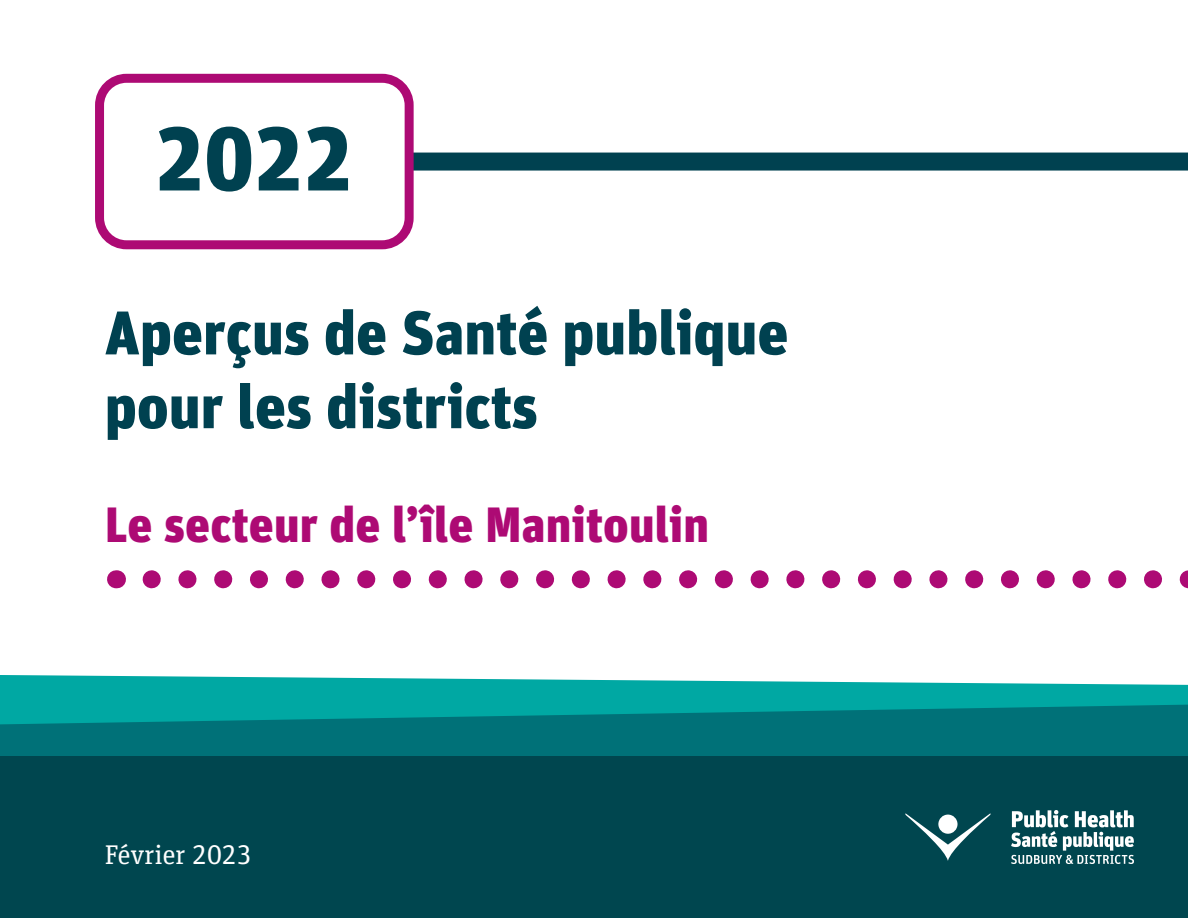
<style>
.page{position:relative;width:1188px;height:918px;background:#fff}
.page>*{position:absolute;margin:0;border:0;box-sizing:border-box;transform-origin:0 0}
.t1{font:900 90px "Unit Pro";color:#004150}
.t2{font:900 61.5px/73.8px "Unit Pro";color:#004150}
.Heading_2{font:900 49.5px "Unit Pro";letter-spacing:.005em;color:#ad0a74}
.t3{font:27px "Unit Slab Pro";color:#fff}
</style>
<div class="page">
<div style="left:302px;top:153px;width:886px;height:18px;background:#004150"></div>
<div style="left:100px;top:78px;width:309px;height:167px;background:#fff;border-radius:27px"></div>
<div style="left:95px;top:74px;width:319px;height:175px;border:9px solid #ad0a74;border-radius:27px"></div>
<div style="left:0;top:756px;width:1188px;height:162px;background:#00464f"></div>
<svg style="left:0;top:675px;width:1188px;height:30px;background:#29b6b2"></svg>
<svg style="left:0;top:705px;width:1188px;height:51px;background:#007b80"></svg>
<svg style="left:116px;top:570px;width:1px;height:18px"></svg>
<svg style="left:152px;top:570px;width:1036px;height:18px"></svg>
<svg style="left:905px;top:813px;width:85px;height:48px"></svg>
<div style="left:938px;top:815px;width:20px;height:19px;background:#fff;border-radius:50%"></div>
<svg style="left:1011px;top:810px;width:123px;height:54px"></svg>
<p class="t1" style="left:155px;top:92px;width:200px">2022</p>
<p class="t2" style="left:105px;top:292px;width:685px">Aperçus de Santé publique pour les districts</p>
<p class="Heading_2" style="left:105px;top:488px;width:606px">Le secteur de l’île Manitoulin</p>
<p class="t3" style="left:105px;top:837px;width:148px">Février 2023</p>
</div>
